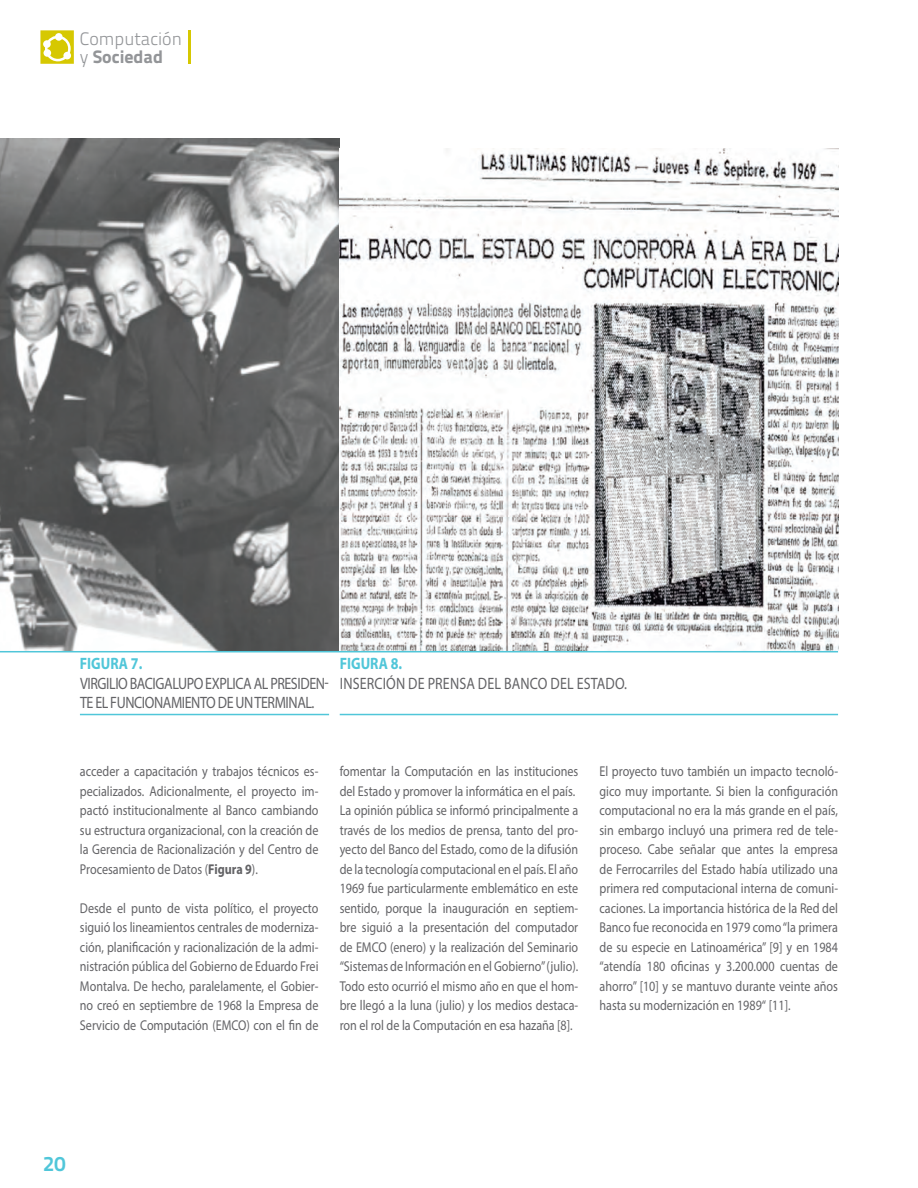
<style>
.page{position:relative;width:918px;height:1188px;background:#fff}
.page>*{position:absolute;margin:0;border:0;box-sizing:border-box;transform-origin:0 0}
.t1{font:21px "Titillium Text 25 L 800 wt";color:#50c6d9}
.t2{font:18px "Titillium Text 25 L 250 wt";color:#939598}
.t3{font:18px "Titillium Text 25 L 999 wt";color:#939598}
.t4{font:16.5px/19.5px "Myriad Pro";letter-spacing:-.03em;color:#636366;scale:.85 1}
.t5{font:16.5px "Myriad Pro";letter-spacing:.01em;color:#636366;scale:.85 1}
.t6{font:700 16.5px "Myriad Pro";color:#50c6d9;scale:.85 1}
.t7{font:14.25px/19.5px "Myriad Pro";color:#636366;text-align:justify;scale:.85 1}
.s1{font-family:"Titillium Text 25 L 250 wt"}
.s2{font-weight:700}
</style>
<div class="page">
<img style="left:0;top:139px;width:340px;height:512px">
<img style="left:340px;top:149px;width:498px;height:502px">
<hr style="left:0;top:651px;width:838px;height:1px;background:#50c6d9">
<hr style="left:80px;top:714px;width:249px;height:1px;background:#50c6d9">
<hr style="left:340px;top:714px;width:498px;height:1px;background:#50c6d9">
<svg style="left:40px;top:30px;width:34px;height:34px"></svg>
<hr style="left:188px;top:30px;width:3px;height:34px;background:#d6c801">
<p class="t2" style="left:80px;top:26px;width:104px">Computación</p>
<p class="t3" style="left:80px;top:43px;width:85px"><span class="s1">y</span> Sociedad</p>
<p class="t6" style="left:80px;top:653px;width:75px">FIGURA 7.</p>
<p class="t4" style="left:80px;top:673px;width:294px">VIRGILIO BACIGALUPO EXPLICA AL PRESIDEN-<br>TE EL FUNCIONAMIENTO DE UNTERMINAL.</p>
<p class="t6" style="left:340px;top:653px;width:75px">FIGURA 8.</p>
<p class="t5" style="left:340px;top:673px;width:339px">INSERCIÓN DE PRENSA DEL BANCO DEL ESTADO.</p>
<p class="t7" style="left:80px;top:761px;width:282px">acceder a capacitación y trabajos técnicos es&shy;pecializados. Adicionalmente, el proyecto im&shy;pactó institucionalmente al Banco cambiando su estructura organizacional, con la creación de la Gerencia de Racionalización y del Centro de Procesamiento de Datos (<span class="s2">Figura 9</span>).</p>
<p class="t7" style="left:80px;top:898px;width:282px">Desde el punto de vista político, el proyecto siguió los lineamientos centrales de moderniza&shy;ción, planificación y racionalización de la admi&shy;nistración pública del Gobierno de Eduardo Frei Montalva. De hecho, paralelamente, el Gobier&shy;no creó en septiembre de 1968 la Empresa de Servicio de Computación (EMCO) con el fin de</p>
<p class="t7" style="left:340px;top:761px;width:282px;text-align:left">fomentar la Computación en las instituciones del Estado y promover la informática en el país.<br>La opinión pública se informó principalmente a través de los medios de prensa, tanto del pro&shy;yecto del Banco del Estado, como de la difusión de la tecnología computacional en el país. El año 1969 fue particularmente emblemático en este sentido, porque la inauguración en septiem&shy;bre siguió a la presentación del computador de EMCO (enero) y la realización del Seminario “Sistemas de Información en el Gobierno”(julio).<br>Todo esto ocurrió el mismo año en que el hom&shy;bre llegó a la luna (julio) y los medios destaca&shy;ron el rol de la Computación en esa hazaña [8].</p>
<p class="t7" style="left:600px;top:761px;width:282px">El proyecto tuvo también un impacto tecnoló&shy;gico muy importante. Si bien la configuración computacional no era la más grande en el país, sin embargo incluyó una primera red de tele&shy;proceso. Cabe señalar que antes la empresa de Ferrocarriles del Estado había utilizado una primera red computacional interna de comuni&shy;caciones. La importancia histórica de la Red del Banco fue reconocida en 1979 como“la primera de su especie en Latinoamérica” [9] y en 1984 “atendía 180 oficinas y 3.200.000 cuentas de ahorro” [10] y se mantuvo durante veinte años hasta su modernización en 1989“ [11].</p>
<h1 class="t1" style="left:43px;top:1147px;width:24px">20</h1>
</div>
